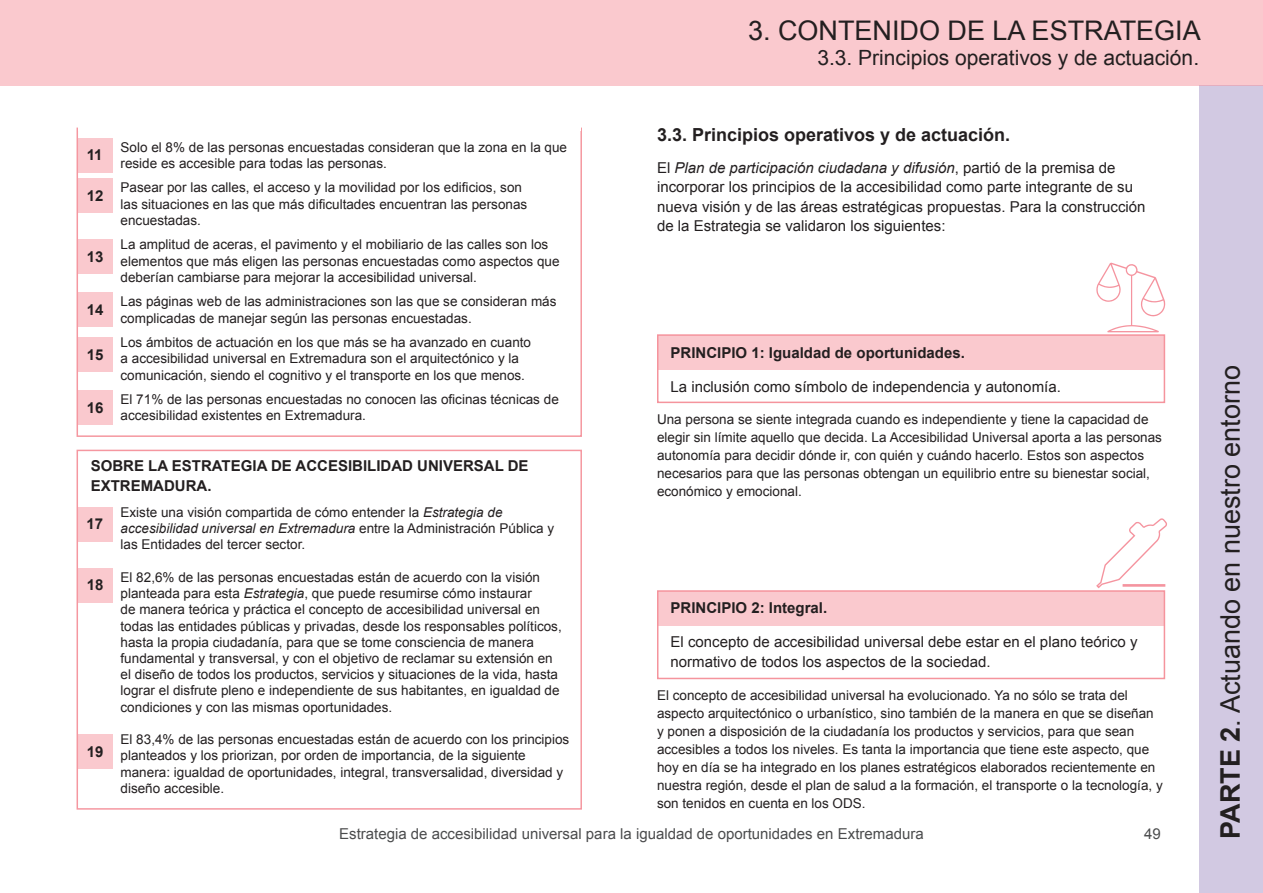
<style>
.page{position:relative;width:1263px;height:893px;background:#fff}
.page>*{position:absolute;margin:0;border:0;box-sizing:border-box;transform-origin:0 0}
.t1{font:27px "Arial";color:#231f20}
.t2{font:21px "Arial";color:#231f20}
.t3{font:700 18px "Arial";color:#231f20}
.t4{font:15px/19.5px "Arial";color:#231f20}
.t5{font:700 15px/19.5px "Arial";color:#231f20}
.t6{font:15px "Arial";color:#4b4c4d}
.t7{font:13.5px/16.2px "Arial";color:#231f20}
.s1{font-style:italic}
.s2{font-weight:700}
</style>
<div class="page">
<div style="left:1199px;top:85px;width:64px;height:808px;background:#d2c9e2"></div>
<div style="left:0;top:0;width:1263px;height:85px;background:#fac9ce"></div>
<svg style="left:1096px;top:518px;width:71px;height:70px"></svg>
<svg style="left:1096px;top:263px;width:69px;height:69px"></svg>
<div style="left:1127px;top:265px;width:9px;height:10px;background:#fff;border-radius:50%"></div>
<div style="left:78px;top:507px;width:34px;height:34px;background:#fac9ce"></div>
<div style="left:78px;top:568px;width:34px;height:34px;background:#fac9ce"></div>
<div style="left:78px;top:734px;width:34px;height:34px;background:#fac9ce"></div>
<div style="left:78px;top:138px;width:34px;height:34px;background:#fac9ce"></div>
<div style="left:78px;top:179px;width:34px;height:34px;background:#fac9ce"></div>
<div style="left:78px;top:240px;width:34px;height:34px;background:#fac9ce"></div>
<div style="left:78px;top:337px;width:34px;height:34px;background:#fac9ce"></div>
<div style="left:78px;top:293px;width:34px;height:34px;background:#fac9ce"></div>
<div style="left:78px;top:390px;width:34px;height:34px;background:#fac9ce"></div>
<div style="left:77px;top:450px;width:505px;height:360px;border:2px solid #f5949d"></div>
<div style="left:77px;top:128px;width:505px;height:309px;border:2px solid #f5949d"></div>
<div style="left:78px;top:126px;width:502px;height:5px;background:#fff"></div>
<div style="left:658px;top:335px;width:507px;height:34px;background:#fac9ce"></div>
<div style="left:658px;top:591px;width:507px;height:34px;background:#fac9ce"></div>
<div style="left:657px;top:334px;width:508px;height:69px;border:2px solid #f5949d"></div>
<div style="left:657px;top:590px;width:508px;height:89px;border:2px solid #f5949d"></div>
<h1 class="t1" style="left:748px;top:13px;width:454px">3. CONTENIDO DE LA ESTRATEGIA</h1>
<h2 class="t2" style="left:817px;top:44px;width:383px">3.3. Principios operativos y de actuación.</h2>
<p class="t5" style="left:87px;top:146px;width:17px">11</p>
<p class="t5" style="left:87px;top:187px;width:18px">12</p>
<p class="t5" style="left:87px;top:247px;width:18px">13</p>
<p class="t5" style="left:87px;top:300px;width:18px">14</p>
<p class="t5" style="left:87px;top:345px;width:18px">15</p>
<p class="t7" style="left:121px;top:139px;width:448px">Solo el 8% de las personas encuestadas consideran que la zona en la que reside es accesible para todas las personas.</p>
<p class="t7" style="left:121px;top:180px;width:408px">Pasear por las calles, el acceso y la movilidad por los edificios, son las situaciones en las que más dificultades encuentran las personas encuestadas.</p>
<p class="t7" style="left:121px;top:237px;width:440px">La amplitud de aceras, el pavimento y el mobiliario de las calles son los elementos que más eligen las personas encuestadas como aspectos que deberían cambiarse para mejorar la accesibilidad universal.</p>
<p class="t7" style="left:121px;top:294px;width:437px">Las páginas web de las administraciones son las que se consideran más complicadas de manejar según las personas encuestadas.</p>
<p class="t7" style="left:121px;top:334px;width:412px">Los ámbitos de actuación en los que más se ha avanzado en cuanto a accesibilidad universal en Extremadura son el arquitectónico y la comunicación, siendo el cognitivo y el transporte en los que menos.</p>
<p class="t7" style="left:121px;top:391px;width:440px">El 71% de las personas encuestadas no conocen las oficinas técnicas de accesibilidad existentes en Extremadura.</p>
<p class="t5" style="left:91px;top:457px;width:439px">SOBRE LA ESTRATEGIA DE ACCESIBILIDAD UNIVERSAL DE<br>EXTREMADURA.</p>
<p class="t5" style="left:87px;top:515px;width:18px">17</p>
<p class="t5" style="left:87px;top:398px;width:18px">16</p>
<p class="t7" style="left:121px;top:504px;width:435px">Existe una visión compartida de cómo entender la <span class="s1">Estrategia de accesibilidad universal en Extremadura</span> entre la Administración Pública y las Entidades del tercer sector.</p>
<p class="t7" style="left:121px;top:569px;width:443px">El 82,6% de las personas encuestadas están de acuerdo con la visión planteada para esta <span class="s1">Estrategia</span>, que puede resumirse cómo instaurar<br>de manera teórica y práctica el concepto de accesibilidad universal en todas las entidades públicas y privadas, desde los responsables políticos, hasta la propia ciudadanía, para que se tome consciencia de manera fundamental y transversal, y con el objetivo de reclamar su extensión en el diseño de todos los productos, servicios y situaciones de la vida, hasta lograr el disfrute pleno e independiente de sus habitantes, en igualdad de condiciones y con las mismas oportunidades.</p>
<p class="t7" style="left:121px;top:731px;width:450px">El 83,4% de las personas encuestadas están de acuerdo con los principios planteados y los priorizan, por orden de importancia, de la siguiente manera: igualdad de oportunidades, integral, transversalidad, diversidad y diseño accesible.</p>
<p class="t5" style="left:87px;top:576px;width:18px">18</p>
<p class="t5" style="left:87px;top:742px;width:18px">19</p>
<h3 class="t3" style="left:657px;top:122px;width:355px">3.3. Principios operativos y de actuación.</h3>
<p class="t4" style="left:657px;top:158px;width:490px">El <span class="s1">Plan de participación ciudadana y difusión</span>, partió de la premisa de incorporar los principios de la accesibilidad como parte integrante de su nueva visión y de las áreas estratégicas propuestas. Para la construcción de la Estrategia se validaron los siguientes:</p>
<p class="t5" style="left:671px;top:343px;width:296px">PRINCIPIO 1: Igualdad de oportunidades.</p>
<p class="t4" style="left:671px;top:377px;width:392px">La inclusión como símbolo de independencia y autonomía.</p>
<p class="t7" style="left:657px;top:411px;width:506px;line-height:18px">Una persona se siente integrada cuando es independiente y tiene la capacidad de elegir sin límite aquello que decida. La Accesibilidad Universal aporta a las personas autonomía para decidir dónde ir, con quién y cuándo hacerlo. Estos son aspectos necesarios para que las personas obtengan un equilibrio entre su bienestar social, económico y emocional.</p>
<p class="t5" style="left:671px;top:599px;width:158px">PRINCIPIO 2: Integral.</p>
<p class="t4" style="left:671px;top:633px;width:468px">El concepto de accesibilidad universal debe estar en el plano teórico y normativo de todos los aspectos de la sociedad.</p>
<p class="t7" style="left:657px;top:686px;width:507px;line-height:18px">El concepto de accesibilidad universal ha evolucionado. Ya no sólo se trata del aspecto arquitectónico o urbanístico, sino también de la manera en que se diseñan y ponen a disposición de la ciudadanía los productos y servicios, para que sean accesibles a todos los niveles. Es tanta la importancia que tiene este aspecto, que hoy en día se ha integrado en los planes estratégicos elaborados recientemente en nuestra región, desde el plan de salud a la formación, el transporte o la tecnología, y son tenidos en cuenta en los ODS.</p>
<p class="t6" style="left:339px;top:824px;width:586px">Estrategia de accesibilidad universal para la igualdad de oportunidades en Extremadura</p>
<p class="t6" style="left:1144px;top:824px;width:18px">49</p>
<h1 class="t1" style="left:1213px;top:839px;width:475px;rotate:-90deg"><span class="s2">PARTE 2</span>. Actuando en nuestro entorno</h1>
</div>
